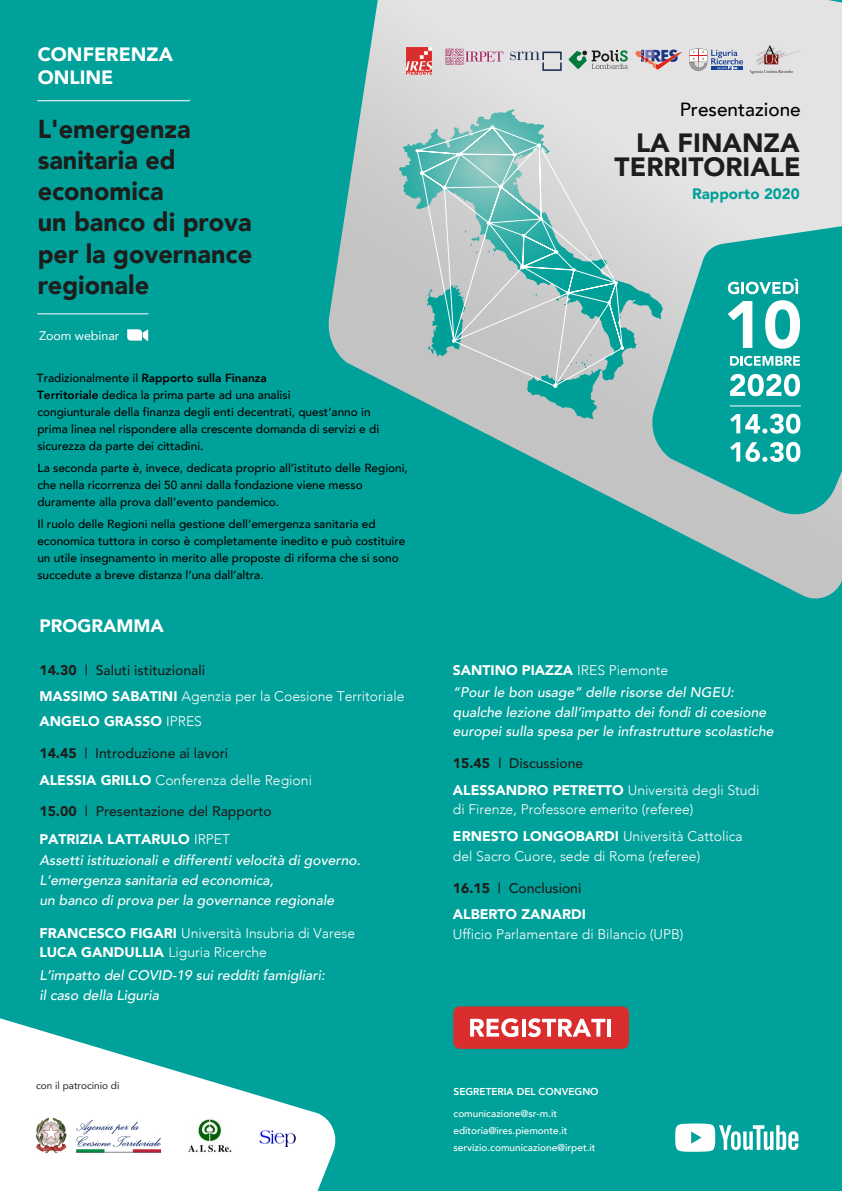
<style>
.page{position:relative;width:842px;height:1191px;background:#00a19a}
.page>*{position:absolute;margin:0;border:0;box-sizing:border-box;transform-origin:0 0}
.t1{font:900 26.4px/24.4px "Avenir";color:#1d1d1b;text-align:right}
.t2{font:900 26px/31.2px "Avenir";color:#1d1d1b}
.t3{font:900 19.3px/23.1px "Avenir";color:#fff}
.t4{font:500 19px "Avenir";color:#000}
.t5{font:900 18px "Avenir";color:#fff}
.t6{font:900 15.1px "Avenir";color:#00a099}
.t7{font:300 14px/25.6px "Avenir";color:#fff}
.t8{font:italic 500 14px/19.7px "Avenir";color:#fff}
.t9{font:500 14px/27.4px "Avenir";color:#1d1d1b}
.t10{font:900 14px/26.4px "Avenir";color:#fff}
.t11{font:12.5px "Avenir";letter-spacing:-.005em;color:#fff}
.t12{font:500 11.8px/17px "Avenir";color:#000}
.t13{font:500 10px/17px "Avenir";color:#fff}
.t14{font:800 10px "Avenir";color:#fff}
.t15{font:10px "Avenir";letter-spacing:-.005em;color:#1d1d1b}
.s1{font-weight:800}
.s2{font-weight:900;color:#1d1d1b}
.s3{font-weight:500;color:#1d1d1b}
.s4{font-weight:900}
.s5{font-weight:900;color:#fff}
.s6{font-weight:300;color:#fff}
.s7{font-weight:900;font-style:normal}
.s8{font-weight:300;font-style:normal}
.s9{color:#1d1d1b}
</style>
<div class="page">
<svg style="left:328px;top:0;width:514px;height:599px"></svg>
<svg style="left:649px;top:214px;width:193px;height:307px"></svg>
<svg style="left:0;top:1018px;width:336px;height:173px;fill:#fff"></svg>
<svg style="left:728px;top:279px;width:70px;height:15px"></svg>
<svg style="left:728px;top:301px;width:24px;height:47px"></svg>
<svg style="left:765px;top:300px;width:35px;height:49px"></svg>
<svg style="left:730px;top:356px;width:70px;height:10px"></svg>
<svg style="left:730px;top:374px;width:70px;height:22px"></svg>
<svg style="left:730px;top:414px;width:70px;height:20px"></svg>
<svg style="left:730px;top:442px;width:70px;height:20px"></svg>
<svg style="left:533px;top:387px;width:66px;height:1px"></svg>
<svg style="left:414px;top:126px;width:210px;height:261px;background:#a1c6c4"></svg>
<svg style="left:470px;top:109px;width:42px;height:23px"></svg>
<svg style="left:458px;top:152px;width:4px;height:4px"></svg>
<svg style="left:415px;top:149px;width:4px;height:3px"></svg>
<svg style="left:513px;top:153px;width:4px;height:3px"></svg>
<img style="left:407px;top:47px;width:25px;height:27px">
<svg style="left:689px;top:48px;width:54px;height:23px"></svg>
<svg style="left:635px;top:50px;width:47px;height:20px"></svg>
<svg style="left:445px;top:48px;width:58px;height:17px"></svg>
<svg style="left:510px;top:51px;width:52px;height:20px"></svg>
<svg style="left:568px;top:50px;width:60px;height:19px"></svg>
<img style="left:750px;top:46px;width:51px;height:27px">
<hr style="left:37px;top:100px;width:153px;height:1px;background:#fff">
<hr style="left:37px;top:313px;width:111px;height:1px;background:#fff">
<hr style="left:730px;top:405px;width:70px;height:1px;background:#fff">
<img style="left:260px;top:1130px;width:36px;height:16px">
<img style="left:186px;top:1118px;width:47px;height:36px">
<img style="left:30px;top:1111px;width:137px;height:49px">
<svg style="left:127px;top:329px;width:21px;height:12px"></svg>
<div style="left:453px;top:1006px;width:176px;height:42px;background:#da2d2e;border-radius:7px"></div>
<svg style="left:470px;top:1018px;width:48px;height:19px"></svg>
<hr style="left:522px;top:1018px;width:4px;height:18px;background:#fff">
<svg style="left:528px;top:1018px;width:77px;height:19px"></svg>
<hr style="left:607px;top:1018px;width:4px;height:18px;background:#fff">
<svg style="left:675px;top:1123px;width:123px;height:28px"></svg>
<h3 class="t3" style="left:38px;top:42px;width:137px">CONFERENZA<br>ONLINE</h3>
<h2 class="t2" style="left:38px;top:112px;width:216px">L'emergenza sanitaria ed economica<br>un banco di prova per la governance regionale</h2>
<p class="t11" style="left:39px;top:325px;width:81px">Zoom webinar</p>
<p class="t12" style="left:37px;top:369px;width:344px">Tradizionalmente il <span class="s1">Rapporto sulla Finanza<br>Territoriale</span> dedica la prima parte ad una analisi<br>congiunturale della finanza degli enti decentrati, quest’anno in prima linea nel rispondere alla crescente domanda di servizi e di sicurezza da parte dei cittadini.</p>
<p class="t12" style="left:37px;top:459px;width:372px">La seconda parte è, invece, dedicata proprio all’istituto delle Regioni, che nella ricorrenza dei 50 anni dalla fondazione viene messo duramente alla prova dall’evento pandemico.</p>
<p class="t12" style="left:37px;top:515px;width:369px">Il ruolo delle Regioni nella gestione dell’emergenza sanitaria ed economica tuttora in corso è completamente inedito e può costituire un utile insegnamento in merito alle proposte di riforma che si sono succedute a breve distanza l’una dall’altra.</p>
<h3 class="t5" style="left:39px;top:610px;width:126px">PROGRAMMA</h3>
<p class="t7" style="left:39px;top:657px;width:367px"><span class="s2">14.30</span> <span class="s3">| Saluti istituzionali<br></span><span class="s4">MASSIMO SABATINI</span> Agenzia per la Coesione Territoriale<br><span class="s4">ANGELO GRASSO</span> IPRES</p>
<p class="t7" style="left:39px;top:740px;width:274px;line-height:26.4px"><span class="s2">14.45</span> <span class="s3">| Introduzione ai lavori<br></span><span class="s4">ALESSIA GRILLO</span> Conferenza delle Regioni</p>
<p class="t9" style="left:39px;top:797px;width:234px"><span class="s4">15.00</span> | Presentazione del Rapporto<br><span class="s5">PATRIZIA LATTARULO</span> <span class="s6">IRPET</span></p>
<p class="t8" style="left:39px;top:850px;width:323px">Assetti istituzionali e differenti velocità di governo.<br>L’emergenza sanitaria ed economica,<br>un banco di prova per la governance regionale</p>
<p class="t7" style="left:39px;top:923px;width:317px;line-height:19.2px"><span class="s4">FRANCESCO FIGARI</span> Università Insubria di Varese<br><span class="s4">LUCA GANDULLIA</span> Liguria Ricerche</p>
<p class="t8" style="left:39px;top:965px;width:287px">L’impatto del COVID-19 sui redditi famigliari: il caso della Liguria</p>
<p class="t15" style="left:36px;top:1078px;width:85px">con il patrocinio di</p>
<h3 class="t4" style="left:680px;top:93px;width:123px">Presentazione</h3>
<h1 class="t1" style="left:615px;top:130px;width:188px">LA FINANZA<br>TERRITORIALE</h1>
<p class="t6" style="left:692px;top:181px;width:109px">Rapporto 2020</p>
<p class="t8" style="left:453px;top:660px;width:283px;line-height:21.3px"><span class="s7">SANTINO PIAZZA</span> <span class="s8">IRES Piemonte<br></span>“Pour le bon usage” delle risorse del NGEU:</p>
<p class="t8" style="left:453px;top:702px;width:322px">qualche lezione dall’impatto dei fondi di coesione europei sulla spesa per le infrastrutture scolastiche</p>
<p class="t7" style="left:453px;top:750px;width:308px;line-height:26.4px"><span class="s2">15.45</span> <span class="s3">| Discussione<br></span><span class="s4">ALESSANDRO PETRETTO</span> Università degli Studi</p>
<p class="t7" style="left:453px;top:796px;width:291px;line-height:26.7px">di Firenze, Professore emerito (referee)<br><span class="s4">ERNESTO LONGOBARDI</span> Università Cattolica</p>
<p class="t7" style="left:453px;top:843px;width:249px">del Sacro Cuore, sede di Roma (referee)</p>
<p class="t10" style="left:453px;top:874px;width:135px"><span class="s9">16.15</span> <span class="s3">| Conclusioni<br></span>ALBERTO ZANARDI</p>
<p class="t7" style="left:453px;top:921px;width:232px">Ufficio Parlamentare di Bilancio (UPB)</p>
<p class="t14" style="left:454px;top:1084px;width:146px">SEGRETERIA DEL CONVEGNO</p>
<p class="t13" style="left:453px;top:1104px;width:144px">comunicazione@sr-m.it editoria@ires.piemonte.it servizio.comunicazione@irpet.it</p>
</div>
